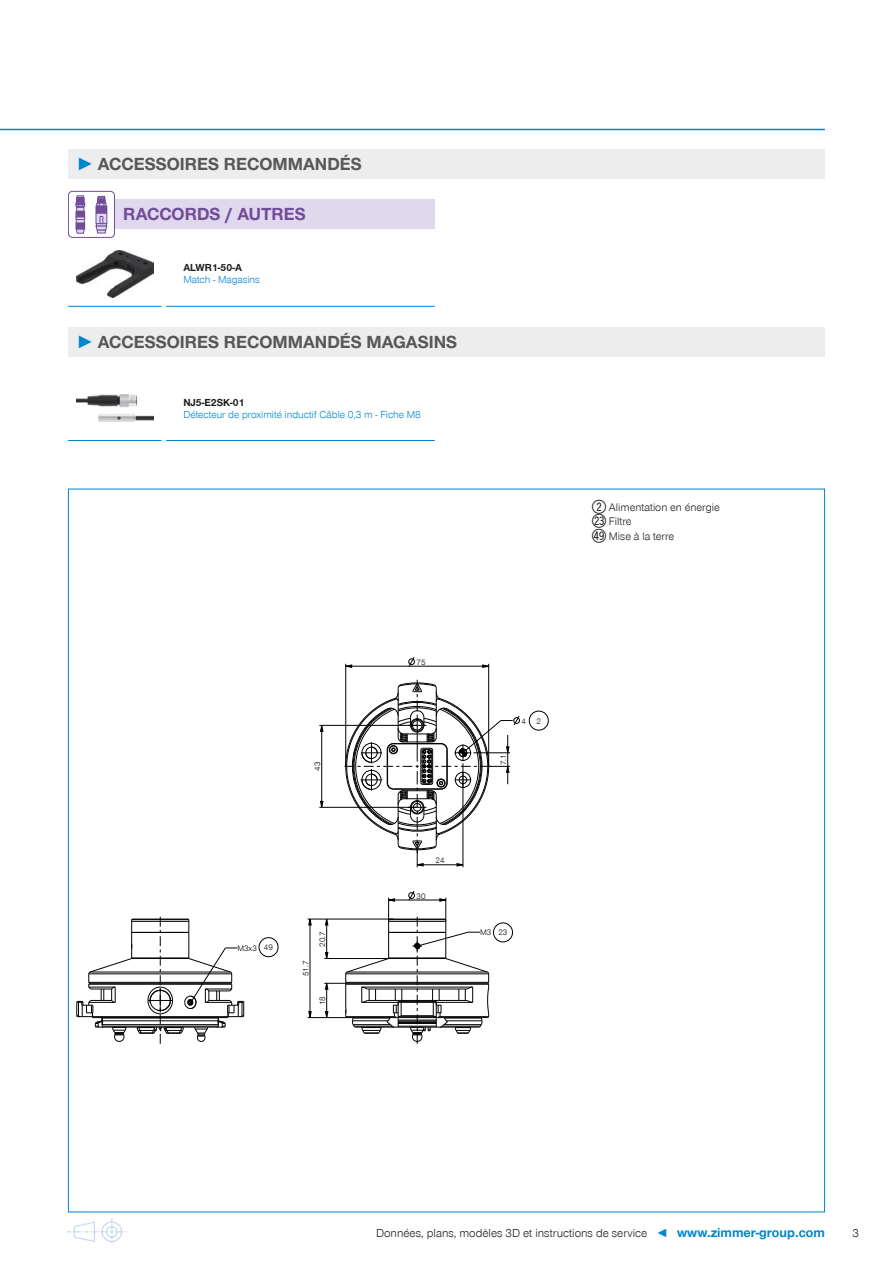
<style>
.page{position:relative;width:893px;height:1263px;background:#fff}
.page>*{position:absolute;margin:0;border:0;box-sizing:border-box;transform-origin:0 0}
.t1{font:700 18px "Zimmer Group Sans Global";color:#575756}
.t2{font:700 18px "Zimmer Group Sans Global";color:#704c99}
.t3{font:300 12px "Zimmer Group Sans Global";color:#1d1d1b}
.t4{font:300 11.25px/14.5px "Zimmer Group Sans Global";color:#1d1d1b}
.t5{font:300 10.5px "Zimmer Group Sans Global";color:#0086ce}
.t6{font:700 10.5px "Zimmer Group Sans Global";color:#1d1d1b}
.t7{font:300 8.25px "Zimmer Group Sans Global";color:#020203}
.s1{font-family:"Zimmer Group Sans";color:#0086ce}
.s2{font-family:"Sommer Double Digits";font-weight:400;font-size:18px}
.s3{color:#0086ce}
.s4{font-weight:700;font-size:13.5px;color:#0086ce}
</style>
<div class="page">
<img style="left:68px;top:1218px;width:60px;height:25px">
<hr style="left:0;top:129px;width:825px;height:1px;background:#0086ce">
<svg style="left:68px;top:488px;width:757px;height:725px"></svg>
<div style="left:68px;top:149px;width:757px;height:30px;background:#ededed"></div>
<div style="left:68px;top:327px;width:757px;height:30px;background:#ededed"></div>
<div style="left:68px;top:199px;width:367px;height:30px;background:#e0d9ed"></div>
<img style="left:77px;top:250px;width:76px;height:48px">
<div style="left:68px;top:191px;width:46px;height:46px;background:#fff;border-radius:4px"></div>
<div style="left:68px;top:191px;width:47px;height:47px;border:1px solid #704c99;border-radius:4px"></div>
<div style="left:96px;top:206px;width:11px;height:7px;background:#704c99"></div>
<div style="left:96px;top:213px;width:11px;height:11px;background:#e0d9ed"></div>
<div style="left:96px;top:213px;width:11px;height:11px;border:1px solid #704c99"></div>
<svg style="left:96px;top:216px;width:11px;height:17px"></svg>
<div style="left:76px;top:223px;width:9px;height:6px;background:#704c99"></div>
<svg style="left:76px;top:229px;width:9px;height:4px"></svg>
<svg style="left:76px;top:196px;width:9px;height:27px"></svg>
<svg style="left:97px;top:196px;width:9px;height:10px"></svg>
<hr style="left:68px;top:306px;width:94px;height:1px;background:#0086ce">
<hr style="left:166px;top:306px;width:269px;height:1px;background:#0086ce">
<img style="left:77px;top:394px;width:76px;height:28px">
<hr style="left:68px;top:440px;width:94px;height:1px;background:#0086ce">
<hr style="left:166px;top:440px;width:269px;height:1px;background:#0086ce">
<h1 class="t1" style="left:77px;top:153px;width:287px"><span class="s1">►</span> ACCESSOIRES RECOMMANDÉS</h1>
<h1 class="t2" style="left:123px;top:204px;width:184px">RACCORDS / AUTRES</h1>
<p class="t6" style="left:183px;top:262px;width:60px">ALWR1-50-A</p>
<p class="t5" style="left:183px;top:274px;width:78px">Match - Magasins</p>
<h1 class="t1" style="left:77px;top:331px;width:382px"><span class="s1">►</span> ACCESSOIRES RECOMMANDÉS MAGASINS</h1>
<p class="t6" style="left:183px;top:396px;width:63px">NJ5-E2SK-01</p>
<p class="t5" style="left:183px;top:408px;width:239px">Détecteur de proximité inductif Câble 0,3 m - Fiche M8</p>
<p class="t7" style="left:313px;top:771px;width:11px;rotate:-90deg">43</p>
<p class="t7" style="left:237px;top:943px;width:37px">M3x3 49</p>
<p class="t7" style="left:301px;top:976px;width:17px;rotate:-90deg">51.7</p>
<p class="t7" style="left:317px;top:947px;width:17px;rotate:-90deg">20.7</p>
<p class="t7" style="left:317px;top:1005px;width:11px;rotate:-90deg">18</p>
<p class="t7" style="left:417px;top:657px;width:11px">75</p>
<p class="t7" style="left:499px;top:765px;width:12px;rotate:-90deg">7.1</p>
<p class="t7" style="left:522px;top:716px;width:21px">4 2</p>
<p class="t7" style="left:435px;top:856px;width:11px">24</p>
<p class="t7" style="left:417px;top:891px;width:11px">30</p>
<p class="t7" style="left:480px;top:927px;width:29px">M3 23</p>
<p class="t4" style="left:592px;top:500px;width:129px"><span class="s2">2</span> Alimentation en énergie<br><span class="s2">CO</span> Filtre<br><span class="s2">EU</span> Mise à la terre</p>
<p class="t3" style="left:376px;top:1226px;width:450px">Données, plans, modèles 3D et instructions de service <span class="s3">◄</span> <span class="s4">www.zimmer-group.com</span></p>
<p class="t3" style="left:852px;top:1226px;width:8px">3</p>
</div>
